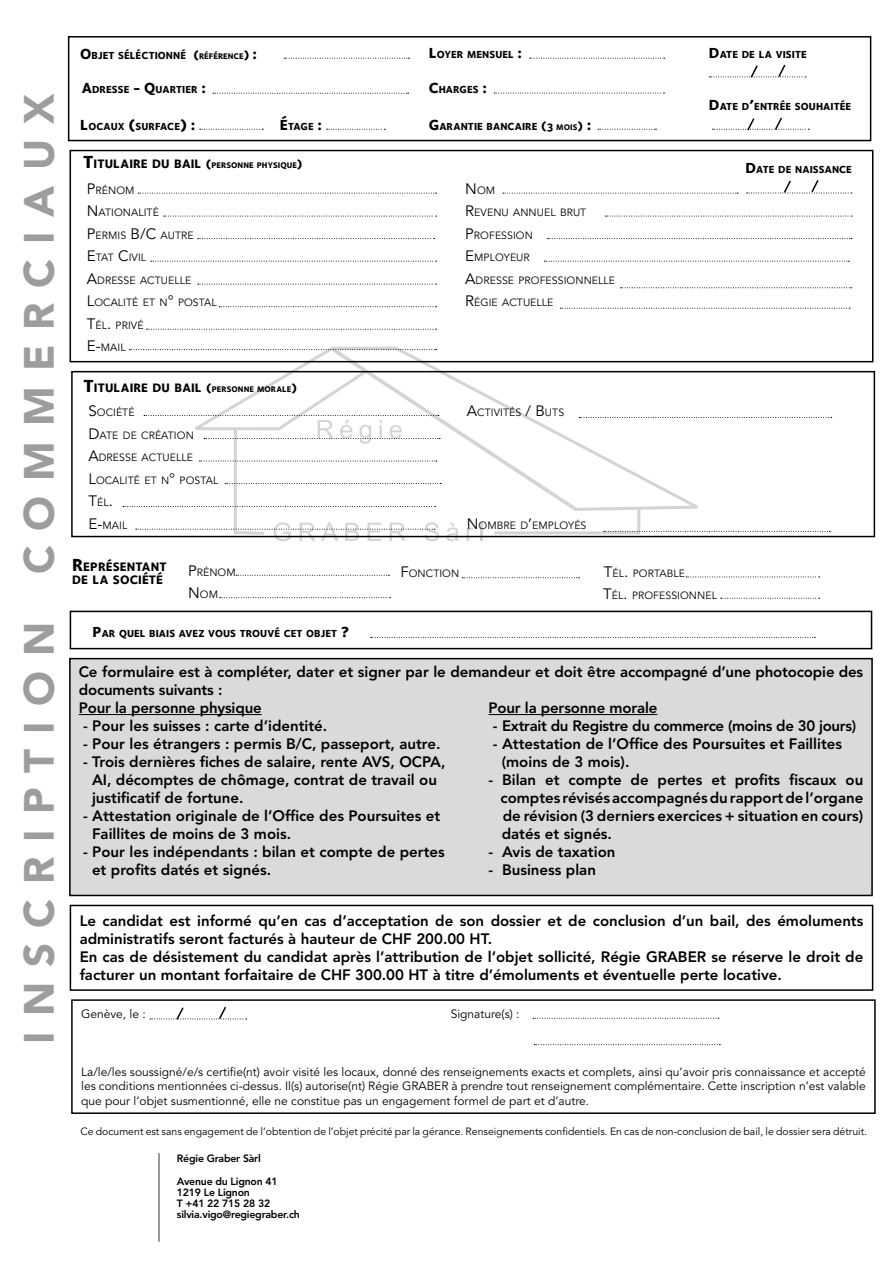
<style>
.page{position:relative;width:893px;height:1263px;background:#fff}
.page>*{position:absolute;margin:0;border:0;box-sizing:border-box;transform-origin:0 0}
.t1{font:900 42px "Avenir LT Std";letter-spacing:.355em;color:#9d9d9c}
.t2{font:800 15px/18px "Avenir LT Std";color:#000}
.t3{font:800 15px "Avenir LT Std";letter-spacing:-.02em;color:#000}
.t4{font:15px "Avenir LT Std";color:#000}
.t5{font:12.6px/13.5px "Foundry Sterling Extra Bold OSF";letter-spacing:.005em;color:#000}
.t6{font:12px/14.4px "Avenir LT Std";color:#000;text-align:justify}
.t7{font:10.5px/22.5px "Avenir LT Std";letter-spacing:.005em;color:#000}
.t8{font:10.5px "Foundry Sterling Extra Bold OSF";letter-spacing:.005em;color:#000}
.t9{font:10.5px "Avenir LT Std";color:#000}
.t10{font:800 10.5px/11.2px "Avenir LT Std";letter-spacing:-.02em;color:#000}
.t11{font:8.4px "Foundry Sterling Extra Bold OSF";letter-spacing:.005em;color:#000}
.s1{font-size:15px}
.s2{font-size:12px}
.s3{font-size:8.4px}
.s4{font-size:18px}
.s5{font-size:12.6px}
.s6{font-size:10.5px}
</style>
<div class="page">
<hr style="left:637px;top:508px;width:3px;height:24px;background:#000">
<hr style="left:494px;top:531px;width:146px;height:3px;background:#000">
<hr style="left:234px;top:428px;width:3px;height:106px;background:#000">
<svg style="left:446px;top:523px;width:13px;height:18px"></svg>
<svg style="left:467px;top:527px;width:7px;height:14px"></svg>
<svg style="left:480px;top:523px;width:2px;height:18px"></svg>
<hr style="left:158px;top:1153px;width:2px;height:89px;background:#78777a">
<div style="left:70px;top:905px;width:803px;height:86px;border:2px solid #000"></div>
<div style="left:68px;top:36px;width:803px;height:105px;border:2px solid #000"></div>
<svg style="left:284px;top:58px;width:125px;height:1px"></svg>
<svg style="left:530px;top:58px;width:135px;height:1px"></svg>
<svg style="left:213px;top:93px;width:196px;height:1px"></svg>
<svg style="left:494px;top:93px;width:170px;height:1px"></svg>
<svg style="left:200px;top:129px;width:63px;height:1px"></svg>
<svg style="left:327px;top:129px;width:59px;height:1px"></svg>
<svg style="left:598px;top:129px;width:58px;height:1px"></svg>
<svg style="left:709px;top:64px;width:97px;height:14px"></svg>
<svg style="left:712px;top:117px;width:97px;height:14px"></svg>
<div style="left:70px;top:150px;width:803px;height:212px;border:2px solid #000"></div>
<svg style="left:164px;top:216px;width:273px;height:1px"></svg>
<svg style="left:138px;top:193px;width:299px;height:1px"></svg>
<svg style="left:503px;top:193px;width:235px;height:1px"></svg>
<svg style="left:605px;top:216px;width:247px;height:1px"></svg>
<svg style="left:198px;top:238px;width:237px;height:1px"></svg>
<svg style="left:547px;top:238px;width:305px;height:1px"></svg>
<svg style="left:151px;top:261px;width:286px;height:1px"></svg>
<svg style="left:544px;top:261px;width:305px;height:1px"></svg>
<svg style="left:198px;top:284px;width:239px;height:1px"></svg>
<svg style="left:620px;top:287px;width:232px;height:1px"></svg>
<svg style="left:219px;top:306px;width:218px;height:1px"></svg>
<svg style="left:147px;top:329px;width:290px;height:1px"></svg>
<svg style="left:747px;top:180px;width:105px;height:14px"></svg>
<svg style="left:560px;top:308px;width:290px;height:1px"></svg>
<div style="left:71px;top:371px;width:804px;height:166px;border:2px solid #000"></div>
<svg style="left:123px;top:346px;width:709px;height:168px"></svg>
<svg style="left:136px;top:522px;width:303px;height:19px"></svg>
<svg style="left:604px;top:531px;width:226px;height:1px"></svg>
<div style="left:71px;top:999px;width:805px;height:115px;border:2px solid #000"></div>
<svg style="left:533px;top:1018px;width:186px;height:1px"></svg>
<svg style="left:534px;top:1044px;width:186px;height:1px"></svg>
<svg style="left:150px;top:1007px;width:97px;height:13px"></svg>
<div style="left:70px;top:611px;width:802px;height:38px;border:2px solid #000"></div>
<svg style="left:371px;top:637px;width:444px;height:1px"></svg>
<svg style="left:721px;top:598px;width:99px;height:1px"></svg>
<svg style="left:236px;top:575px;width:153px;height:1px"></svg>
<svg style="left:220px;top:597px;width:170px;height:1px"></svg>
<svg style="left:686px;top:577px;width:134px;height:1px"></svg>
<svg style="left:462px;top:577px;width:117px;height:1px"></svg>
<div style="left:70px;top:659px;width:802px;height:236px;background:#dadada"></div>
<div style="left:69px;top:658px;width:804px;height:238px;border:2px solid #000"></div>
<hr style="left:79px;top:714px;width:183px;height:1px;background:#000">
<hr style="left:488px;top:714px;width:169px;height:1px;background:#000">
<h1 class="t1" style="left:14px;top:1043px;width:951px;rotate:-90deg">inscription commerciaux</h1>
<p class="t8" style="left:429px;top:48px;width:95px"><span class="s1">L</span>OYER MENSUEL <span class="s1">:</span></p>
<p class="t8" style="left:80px;top:49px;width:178px"><span class="s1">O</span>BJET SÉLÉCTIONNÉ <span class="s2">(</span><span class="s3">RÉFÉRENCE</span><span class="s2">)</span> <span class="s1">:</span></p>
<p class="t8" style="left:709px;top:48px;width:99px"><span class="s1">D</span>ATE DE LA VISITE</p>
<p class="t8" style="left:82px;top:83px;width:126px"><span class="s1">A</span>DRESSE <span class="s1">- Q</span>UARTIER <span class="s1">:</span></p>
<p class="t8" style="left:80px;top:120px;width:117px"><span class="s1">L</span> OCAUX <span class="s1">(</span>SURFACE<span class="s1">) :</span></p>
<p class="t8" style="left:429px;top:83px;width:60px"><span class="s1">C</span>HARGES <span class="s1">:</span></p>
<p class="t8" style="left:709px;top:100px;width:144px"><span class="s1">D</span>ATE D<span class="s1">’</span>ENTRÉE SOUHAITÉE</p>
<p class="t8" style="left:280px;top:120px;width:44px"><span class="s1">É</span>TAGE <span class="s1">:</span></p>
<p class="t8" style="left:429px;top:120px;width:164px"><span class="s1">G</span>ARANTIE BANCAIRE <span class="s2">(3</span> <span class="s3">MOIS</span><span class="s2">)</span> <span class="s1">:</span></p>
<p class="t11" style="left:83px;top:160px;width:221px"><span class="s4">T</span><span class="s5">ITULAIRE DU BAIL</span> <span class="s2">(</span>PERSONNE PHYSIQUE<span class="s2">)</span></p>
<p class="t7" style="left:87px;top:179px;width:131px"><span class="s1">P</span>RÉNOM<br><span class="s1">N</span>ATIONALITÉ<br><span class="s1">P</span>ERMIS <span class="s1">B/C</span> AUTRE<br><span class="s1">E</span>TAT <span class="s1">C</span>IVIL<br><span class="s1">A</span>DRESSE ACTUELLE<br><span class="s1">L</span>OCALITÉ ET N<span class="s1">°</span> POSTAL<br><span class="s1">T</span>ÉL<span class="s1">.</span> PRIVÉ<br><span class="s1">E-</span>MAIL</p>
<p class="t7" style="left:465px;top:179px;width:151px"><span class="s1">N</span>OM<br><span class="s1">R</span>EVENU ANNUEL BRUT<br><span class="s1">P</span>ROFESSION<br><span class="s1">E</span>MPLOYEUR<br><span class="s1">A</span>DRESSE PROFESSIONNELLE<br><span class="s1">R</span>ÉGIE ACTUELLE</p>
<p class="t5" style="left:84px;top:381px;width:215px"><span class="s4">T</span>ITULAIRE DU BAIL <span class="s2">(</span><span class="s3">PERSONNE MORALE</span><span class="s2">)</span></p>
<p class="t7" style="left:88px;top:402px;width:131px"><span class="s1">S</span>OCIÉTÉ<br><span class="s1">D</span>ATE DE CRÉATION<br><span class="s1">A</span>DRESSE ACTUELLE<br><span class="s1">L</span>OCALITÉ ET N<span class="s1">°</span> POSTAL</p>
<p class="t4" style="left:88px;top:492px;width:26px">T<span class="s6">ÉL</span>.</p>
<p class="t7" style="left:88px;top:514px;width:40px"><span class="s1">E-</span>MAIL</p>
<p class="t7" style="left:467px;top:402px;width:99px"><span class="s1">A</span>CTIVITÉS <span class="s1">/ B</span>UTS</p>
<p class="t7" style="left:467px;top:514px;width:121px"><span class="s1">N</span> OMBRE D<span class="s1">’</span>EMPLOYÉS</p>
<p class="t5" style="left:72px;top:559px;width:96px"><span class="s4">R</span>EPRÉSENTANT<br>DE LA SOCIÉTÉ</p>
<p class="t7" style="left:188px;top:561px;width:49px"><span class="s1">P</span>RÉNOM<br><span class="s1">N</span>OM</p>
<p class="t7" style="left:400px;top:562px;width:60px"><span class="s1">F</span>ONCTION</p>
<p class="t7" style="left:604px;top:562px;width:83px"><span class="s1">T</span>ÉL<span class="s1">.</span> PORTAB LE</p>
<p class="t7" style="left:603px;top:584px;width:115px"><span class="s1">T</span>ÉL<span class="s1">.</span> PROFESSIONNEL</p>
<p class="t8" style="left:92px;top:627px;width:258px"><span class="s1">P</span>AR QUEL BIAIS AVEZ VOUS TROUVÉ CET OBJET <span class="s1">?</span></p>
<p class="t8" style="left:745px;top:163px;width:108px"><span class="s1">D</span>ATE DE NAISSANCE</p>
<p class="t2" style="left:79px;top:662px;width:786px">Ce formulaire est à compléter, dater et signer par le demandeur et doit être accompagné d’une photocopie des documents suivants :<br>Pour la personne physique</p>
<p class="t2" style="left:83px;top:717px;width:246px">- Pour les suisses : carte d’identité.</p>
<p class="t2" style="left:83px;top:735px;width:359px">- Pour les étrangers : permis B/C, passeport, autre.</p>
<p class="t2" style="left:92px;top:753px;width:355px;text-indent:-9px">- Trois dernières fiches de salaire, rente AVS, OCPA,<br>AI, décomptes de chômage, contrat de travail ou justificatif de fortune.</p>
<p class="t2" style="left:92px;top:807px;width:350px;text-indent:-9px">- Attestation originale de l’Office des Poursuites et<br>Faillites de moins de 3 mois.</p>
<p class="t2" style="left:92px;top:843px;width:354px;text-indent:-9px">- Pour les indépendants : bilan et compte de pertes et profits datés et signés.</p>
<p class="t2" style="left:488px;top:699px;width:170px">Pour la personne morale</p>
<p class="t3" style="left:493px;top:717px;width:365px">- Extrait du Registre du commerce (moins de 30 jours)</p>
<p class="t2" style="left:502px;top:735px;width:342px;text-indent:-9px">- Attestation de l’Office des Poursuites et Faillites (moins de 3 mois).</p>
<p class="t2" style="left:500px;top:771px;width:364px;text-align:justify;text-indent:-12px">- Bilan et compte de pertes et profits fiscaux ou comptes révisés accompagnés du rapport de l’organe de révision (3 derniers exercices + situation en cours) datés et signés.</p>
<p class="t2" style="left:488px;top:843px;width:128px">- Avis de taxation</p>
<p class="t2" style="left:488px;top:861px;width:109px">- Business plan</p>
<p class="t2" style="left:80px;top:912px;width:785px">Le candidat est informé qu’en cas d’acceptation de son dossier et de conclusion d’un bail, des émoluments administratifs seront facturés à hauteur de CHF 200.00 HT.<br>En cas de désistement du candidat après l’attribution de l’objet sollicité, Régie GRABER se réserve le droit de facturer un montant forfaitaire de CHF 300.00 HT à titre d’émoluments et éventuelle perte locative.</p>
<p class="t6" style="left:81px;top:1007px;width:66px">Genève, le :</p>
<p class="t6" style="left:451px;top:1007px;width:70px">Signature(s) :</p>
<p class="t6" style="left:81px;top:1065px;width:786px">La/le/les soussigné/e/s certifie(nt) avoir visité les locaux, donné des renseignements exacts et complets, ainsi qu’avoir pris connaissance et accepté les conditions mentionnées ci-dessus. Il(s) autorise(nt) Régie GRABER à prendre tout renseignement complémentaire. Cette inscription n’est valable que pour l’objet susmentionné, elle ne constitue pas un engagement formel de part et d’autre.</p>
<p class="t9" style="left:80px;top:1125px;width:788px">Ce document est sans engagement de l’obtention de l’objet précité par la gérance. Renseignements confidentiels. En cas de non-conclusion de bail, le dossier sera détruit.</p>
<p class="t10" style="left:177px;top:1147px;width:102px;line-height:22.5px">Régie Graber Sàrl<br>Avenue du Lignon 41</p>
<p class="t10" style="left:177px;top:1186px;width:124px">1219 Le Lignon<br>T +41 22 715 28 32 silvia.vigo@regiegraber.ch</p>
</div>
